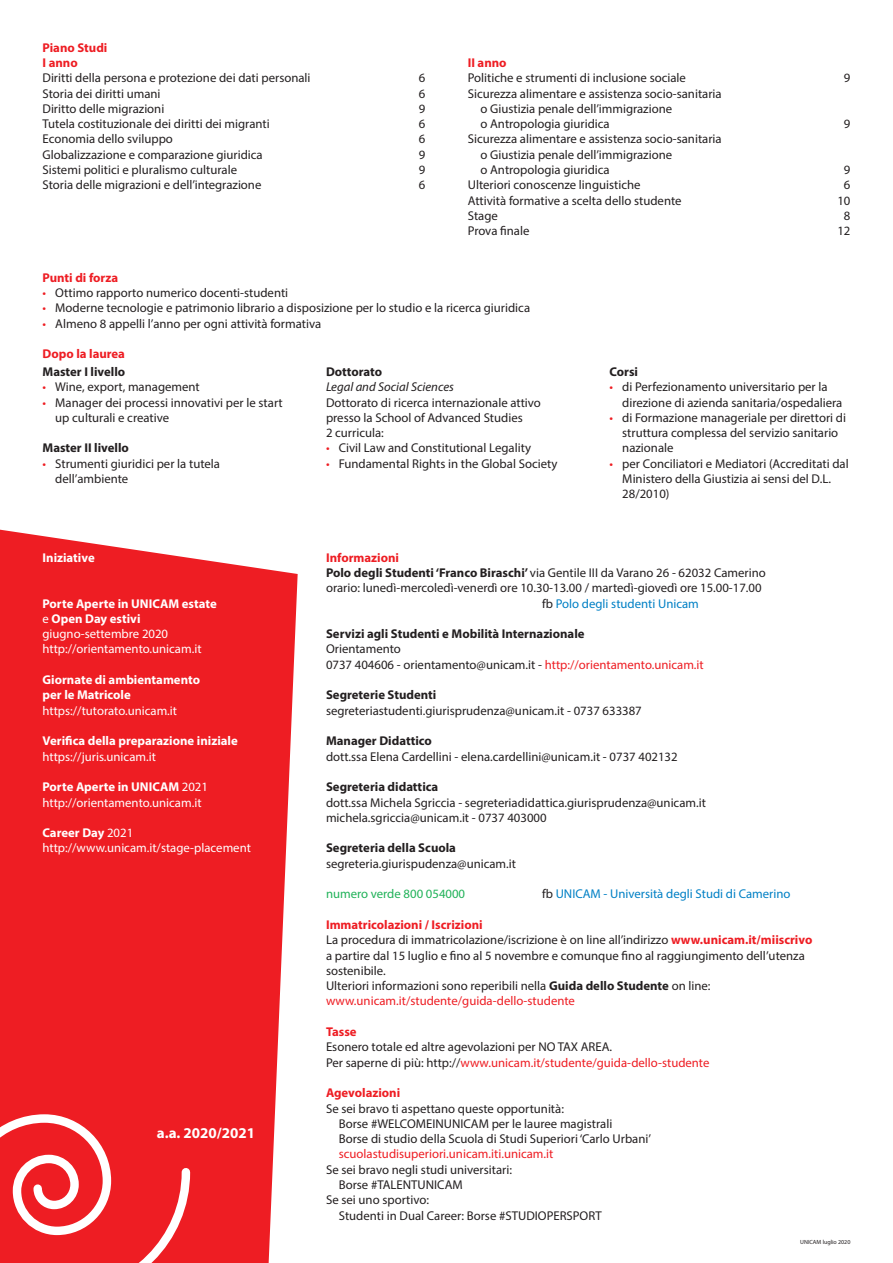
<style>
.page{position:relative;width:893px;height:1263px;background:#fff}
.page>*{position:absolute;margin:0;border:0;box-sizing:border-box;transform-origin:0 0}
.t1{font:700 15px "Myriad Pro";color:#fff}
.t2{font:12.75px/15.3px "Myriad Pro";color:#231f20}
.t3{font:12.75px "Myriad Pro";color:#fff}
.t4{font:700 12.75px "Myriad Pro";color:#231f20}
.t5{font:700 12.75px "Myriad Pro";color:#fff}
.t6{font:12.75px "Myriad Pro";color:#ee1d23}
.t7{font:700 12.75px "Myriad Pro";color:#ee1d23}
.t8{font:12.75px "Myriad Pro";color:#0080c5}
.t9{font:italic 12.75px "Myriad Pro";color:#231f20}
.t10{font:12.75px "Myriad Pro";color:#21b259}
.t11{font:6px "Myriad Pro";color:#231f20}
.s1{color:#ee1d23}
.s2{font-weight:400}
.s3{font-weight:700}
.s4{color:#231f20}
.s5{font-weight:700;color:#ee1d23}
</style>
<div class="page">
<svg style="left:0;top:530px;width:298px;height:733px;background:#ef3136"></svg>
<svg style="left:0;top:1114px;width:190px;height:149px;background:#f04247"></svg>
<p class="t7" style="left:43px;top:39px;width:66px">Piano Studi</p>
<p class="t7" style="left:43px;top:54px;width:37px">I anno</p>
<p class="t2" style="left:43px;top:70px;width:270px">Diritti della persona e protezione dei dati personali</p>
<p class="t2" style="left:419px;top:70px;width:8px">6</p>
<p class="t2" style="left:43px;top:85px;width:120px">Storia dei diritti umani</p>
<p class="t2" style="left:419px;top:85px;width:8px">6</p>
<p class="t2" style="left:43px;top:101px;width:123px">Diritto delle migrazioni</p>
<p class="t2" style="left:419px;top:101px;width:8px">9</p>
<p class="t2" style="left:43px;top:116px;width:229px">Tutela costituzionale dei diritti dei migranti</p>
<p class="t2" style="left:419px;top:116px;width:8px">6</p>
<p class="t2" style="left:43px;top:131px;width:132px">Economia dello sviluppo</p>
<p class="t2" style="left:419px;top:131px;width:8px">6</p>
<p class="t2" style="left:43px;top:147px;width:222px">Globalizzazione e comparazione giuridica</p>
<p class="t2" style="left:419px;top:147px;width:8px">9</p>
<p class="t2" style="left:43px;top:162px;width:196px">Sistemi politici e pluralismo culturale</p>
<p class="t2" style="left:419px;top:162px;width:8px">9</p>
<p class="t2" style="left:43px;top:177px;width:220px">Storia delle migrazioni e dell’integrazione</p>
<p class="t2" style="left:419px;top:177px;width:8px">6</p>
<p class="t7" style="left:468px;top:54px;width:40px">II anno</p>
<p class="t2" style="left:468px;top:70px;width:220px">Politiche e strumenti di inclusione sociale</p>
<p class="t2" style="left:844px;top:70px;width:8px">9</p>
<p class="t2" style="left:468px;top:85px;width:255px">Sicurezza alimentare e assistenza socio-sanitaria</p>
<p class="t2" style="left:480px;top:101px;width:193px">o Giustizia penale dell’immigrazione</p>
<p class="t2" style="left:480px;top:116px;width:131px">o Antropologia giuridica</p>
<p class="t2" style="left:844px;top:116px;width:8px">9</p>
<p class="t2" style="left:468px;top:131px;width:255px">Sicurezza alimentare e assistenza socio-sanitaria</p>
<p class="t2" style="left:480px;top:147px;width:193px">o Giustizia penale dell’immigrazione</p>
<p class="t2" style="left:480px;top:162px;width:131px">o Antropologia giuridica</p>
<p class="t2" style="left:844px;top:162px;width:8px">9</p>
<p class="t2" style="left:468px;top:177px;width:174px">Ulteriori conoscenze linguistiche</p>
<p class="t2" style="left:844px;top:177px;width:8px">6</p>
<p class="t2" style="left:468px;top:193px;width:215px">Attività formative a scelta dello studente</p>
<p class="t2" style="left:837px;top:193px;width:15px">10</p>
<p class="t2" style="left:468px;top:208px;width:32px">Stage</p>
<p class="t2" style="left:844px;top:208px;width:8px">8</p>
<p class="t2" style="left:468px;top:223px;width:63px">Prova finale</p>
<p class="t2" style="left:837px;top:223px;width:15px">12</p>
<p class="t7" style="left:43px;top:269px;width:77px">Punti di forza</p>
<p class="t2" style="left:43px;top:285px;width:247px"><span class="s1">•</span> Ottimo rapporto numerico docenti-studenti</p>
<p class="t2" style="left:43px;top:300px;width:489px"><span class="s1">•</span> Moderne tecnologie e patrimonio librario a disposizione per lo studio e la ricerca giuridica</p>
<p class="t2" style="left:43px;top:315px;width:280px"><span class="s1">•</span> Almeno 8 appelli l’anno per ogni attività formativa</p>
<p class="t7" style="left:43px;top:346px;width:84px">Dopo la laurea</p>
<p class="t4" style="left:43px;top:363px;width:84px">Master I livello</p>
<p class="t2" style="left:43px;top:379px;width:159px"><span class="s1">•</span> Wine, export, management</p>
<p class="t2" style="left:55px;top:394px;width:229px;text-indent:-13px"><span class="s1">•</span> Manager dei processi innovativi per le start up culturali e creative</p>
<p class="t4" style="left:43px;top:440px;width:88px">Master II livello</p>
<p class="t2" style="left:55px;top:456px;width:166px;text-indent:-13px"><span class="s1">•</span> Strumenti giuridici per la tutela dell’ambiente</p>
<p class="t4" style="left:326px;top:363px;width:58px">Dottorato</p>
<p class="t9" style="left:326px;top:379px;width:129px">Legal and Social Sciences</p>
<p class="t2" style="left:326px;top:394px;width:216px">Dottorato di ricerca internazionale attivo presso la School of Advanced Studies</p>
<p class="t2" style="left:326px;top:425px;width:59px">2 curricula:</p>
<p class="t2" style="left:326px;top:440px;width:206px"><span class="s1">•</span> Civil Law and Constitutional Legality</p>
<p class="t2" style="left:326px;top:456px;width:233px"><span class="s1">•</span> Fundamental Rights in the Global Society</p>
<p class="t4" style="left:609px;top:363px;width:30px">Corsi</p>
<p class="t2" style="left:622px;top:379px;width:222px;text-indent:-13px"><span class="s1">•</span> di Perfezionamento universitario per la direzione di azienda sanitaria/ospedaliera</p>
<p class="t2" style="left:622px;top:410px;width:225px;text-indent:-13px"><span class="s1">•</span> di Formazione manageriale per direttori di struttura complessa del servizio sanitario nazionale</p>
<p class="t2" style="left:622px;top:456px;width:228px;text-indent:-13px"><span class="s1">•</span> per Conciliatori e Mediatori (Accreditati dal<br>Ministero della Giustizia ai sensi del D.L.<br>28/2010)</p>
<p class="t5" style="left:43px;top:549px;width:54px">Iniziative</p>
<p class="t5" style="left:43px;top:595px;width:176px">Porte Aperte in UNICAM estate</p>
<p class="t5" style="left:43px;top:610px;width:99px"><span class="s2">e</span> Open Day estivi</p>
<p class="t3" style="left:43px;top:626px;width:127px">giugno-settembre 2020</p>
<p class="t3" style="left:43px;top:641px;width:161px">http://orientamento.unicam.it</p>
<p class="t5" style="left:43px;top:671px;width:159px">Giornate di ambientamento</p>
<p class="t5" style="left:43px;top:687px;width:90px">per le Matricole</p>
<p class="t3" style="left:43px;top:702px;width:136px">https://tutorato.unicam.it</p>
<p class="t5" style="left:43px;top:733px;width:197px">Verifica della preparazione iniziale</p>
<p class="t3" style="left:43px;top:748px;width:115px">https://juris.unicam.it</p>
<p class="t5" style="left:43px;top:779px;width:167px">Porte Aperte in UNICAM <span class="s2">2021</span></p>
<p class="t3" style="left:43px;top:794px;width:161px">http://orientamento.unicam.it</p>
<p class="t5" style="left:43px;top:824px;width:92px">Career Day <span class="s2">2021</span></p>
<p class="t3" style="left:43px;top:840px;width:210px">http://www.unicam.it/stage-placement</p>
<p class="t1" style="left:157px;top:1123px;width:100px">a.a. 2020/2021</p>
<p class="t7" style="left:326px;top:549px;width:75px">Informazioni</p>
<p class="t2" style="left:326px;top:565px;width:441px"><span class="s3">Polo degli Studenti ‘Franco Biraschi’</span> via Gentile III da Varano 26 - 62032 Camerino</p>
<p class="t2" style="left:326px;top:580px;width:437px">orario: lunedì-mercoledì-venerdì ore 10.30-13.00 / martedì-giovedì ore 15.00-17.00</p>
<p class="t8" style="left:542px;top:595px;width:158px"><span class="s4">fb</span> Polo degli studenti Unicam</p>
<p class="t4" style="left:326px;top:626px;width:260px">Servizi agli Studenti e Mobilità Internazionale</p>
<p class="t2" style="left:326px;top:641px;width:76px">Orientamento</p>
<p class="t2" style="left:326px;top:657px;width:379px">0737 404606 - orientamento@unicam.it - <span class="s1">http://orientamento.unicam.it</span></p>
<p class="t4" style="left:326px;top:687px;width:112px">Segreterie Studenti</p>
<p class="t2" style="left:326px;top:702px;width:317px">segreteriastudenti.giurisprudenza@unicam.it - 0737 633387</p>
<p class="t4" style="left:326px;top:733px;width:107px">Manager Didattico</p>
<p class="t2" style="left:326px;top:748px;width:353px">dott.ssa Elena Cardellini - elena.cardellini@unicam.it - 0737 402132</p>
<p class="t4" style="left:326px;top:779px;width:114px">Segreteria didattica</p>
<p class="t2" style="left:326px;top:794px;width:381px">dott.ssa Michela Sgriccia - segreteriadidattica.giurisprudenza@unicam.it</p>
<p class="t2" style="left:326px;top:810px;width:222px">michela.sgriccia@unicam.it - 0737 403000</p>
<p class="t4" style="left:326px;top:840px;width:132px">Segreteria della Scuola</p>
<p class="t2" style="left:326px;top:855px;width:192px">segreteria.giurispudenza@unicam.it</p>
<p class="t10" style="left:326px;top:886px;width:141px">numero verde 800 054000</p>
<p class="t8" style="left:542px;top:886px;width:250px"><span class="s4">fb</span> UNICAM - Università degli Studi di Camerino</p>
<p class="t7" style="left:326px;top:916px;width:158px">Immatricolazioni / Iscrizioni</p>
<p class="t2" style="left:326px;top:932px;width:488px">La procedura di immatricolazione/iscrizione è on line all’indirizzo <span class="s5">www.unicam.it/miiscrivo</span></p>
<p class="t2" style="left:326px;top:947px;width:480px">a partire dal 15 luglio e fino al 5 novembre e comunque fino al raggiungimento dell’utenza</p>
<p class="t2" style="left:326px;top:963px;width:61px">sostenibile.</p>
<p class="t2" style="left:326px;top:978px;width:386px">Ulteriori informazioni sono reperibili nella <span class="s3">Guida dello Studente</span> on line:</p>
<p class="t6" style="left:326px;top:993px;width:250px">www.unicam.it/studente/guida-dello-studente</p>
<p class="t7" style="left:326px;top:1023px;width:32px">Tasse</p>
<p class="t2" style="left:326px;top:1039px;width:288px">Esonero totale ed altre agevolazioni per NO TAX AREA.</p>
<p class="t6" style="left:326px;top:1054px;width:385px"><span class="s4">Per saperne di più: http://</span>www.unicam.it/studente/guida-dello-studente</p>
<p class="t7" style="left:326px;top:1085px;width:76px">Agevolazioni</p>
<p class="t2" style="left:326px;top:1100px;width:239px">Se sei bravo ti aspettano queste opportunità:</p>
<p class="t2" style="left:339px;top:1116px;width:275px">Borse #WELCOMEINUNICAM per le lauree magistrali</p>
<p class="t2" style="left:339px;top:1131px;width:314px">Borse di studio della Scuola di Studi Superiori ‘Carlo Urbani’</p>
<p class="t6" style="left:339px;top:1146px;width:216px">scuolastudisuperiori.unicam.iti.unicam.it</p>
<p class="t2" style="left:326px;top:1161px;width:188px">Se sei bravo negli studi universitari:</p>
<p class="t2" style="left:339px;top:1177px;width:125px">Borse #TALENTUNICAM</p>
<p class="t2" style="left:326px;top:1192px;width:105px">Se sei uno sportivo:</p>
<p class="t2" style="left:339px;top:1207px;width:264px">Studenti in Dual Career: Borse #STUDIOPERSPORT</p>
<p class="t11" style="left:800px;top:1238px;width:52px">UNICAM luglio 2020</p>
</div>
